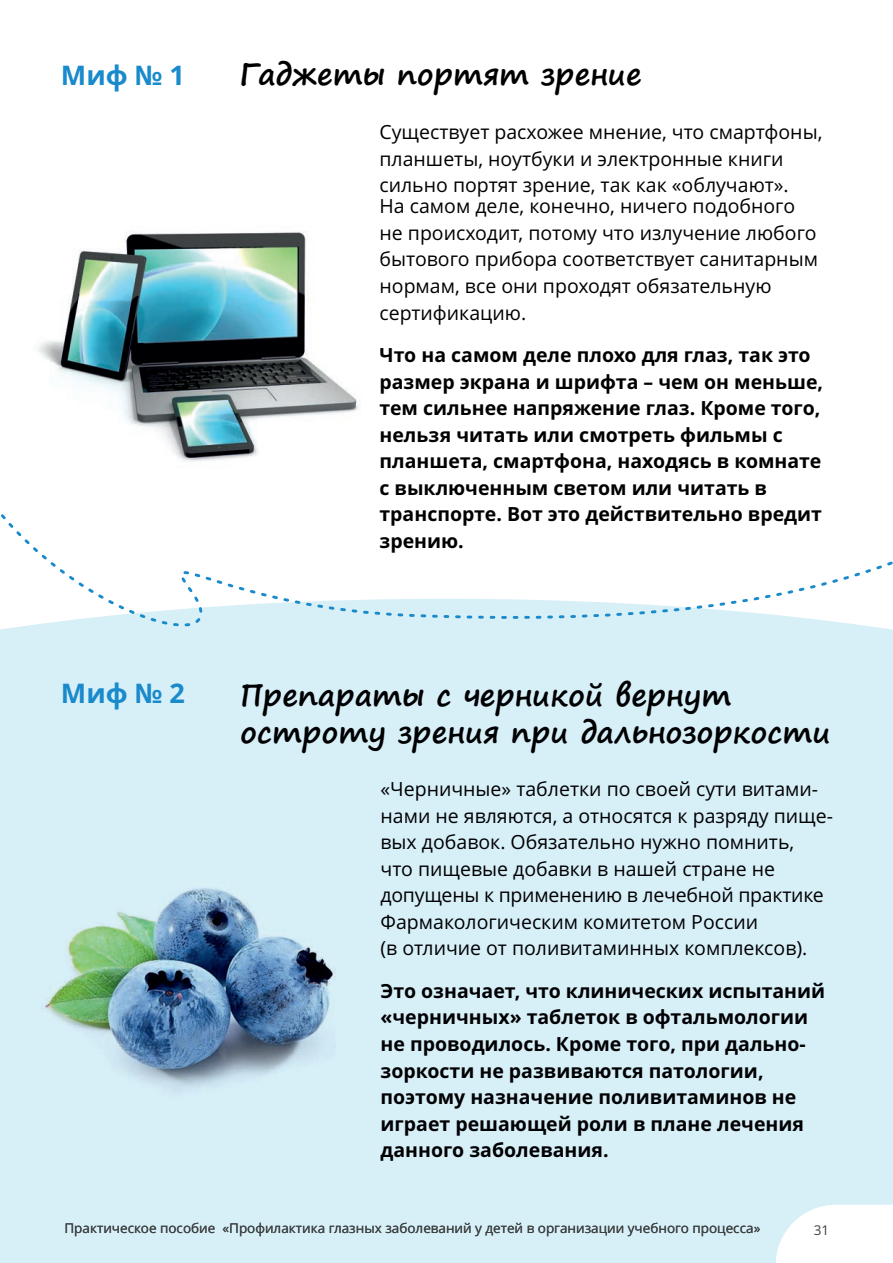
<style>
.page{position:relative;width:893px;height:1263px;background:#fff}
.page>*{position:absolute;margin:0;border:0;box-sizing:border-box;transform-origin:0 0}
.t1{font:700 30px/37.2px "Segoe Print";color:#000002}
.t2{font:700 27px "Open Sans";color:#198acb}
.t3{font:19.5px/26.5px "Open Sans";color:#000002}
.t4{font:700 19.5px/26.5px "Open Sans";color:#000002}
.t5{font:13.5px "Open Sans";color:#3e4243}
</style>
<div class="page">
<div style="left:0;top:694px;width:893px;height:297px;background:#d7eff7"></div>
<svg style="left:0;top:514px;width:893px;height:180px"></svg>
<div style="left:0;top:991px;width:893px;height:272px;background:#d7eff7"></div>
<img style="left:36px;top:824px;width:299px;height:267px">
<img style="left:38px;top:231px;width:322px;height:231px">
<svg style="left:776px;top:1205px;width:117px;height:58px;background:#fafdfe"></svg>
<h2 class="t2" style="left:61px;top:65px;width:126px">Миф № 1</h2>
<h1 class="t1" style="left:239px;top:59px;width:404px">Гаджеты портят зрение</h1>
<h2 class="t2" style="left:61px;top:683px;width:126px">Миф № 2</h2>
<p class="t3" style="left:379px;top:121px;width:444px">Существует расхожее мнение, что смартфоны, планшеты, ноутбуки и электронные книги сильно портят зрение, так как «облучают».</p>
<p class="t3" style="left:379px;top:195px;width:440px">На самом деле, конечно, ничего подобного не происходит, потому что излучение любого бытового прибора соответствует санитарным нормам, все они проходят обязательную сертификацию.</p>
<p class="t4" style="left:379px;top:344px;width:445px">Что на самом деле плохо для глаз, так это размер экрана и шрифта – чем он меньше, тем сильнее напряжение глаз. Кроме того, нельзя читать или смотреть фильмы с планшета, смартфона, находясь в комнате с выключенным светом или читать в транспорте. Вот это действительно вредит зрению.</p>
<h1 class="t1" style="left:240px;top:679px;width:592px">Препараты с черникой вернут остроту зрения при дальнозоркости</h1>
<p class="t3" style="left:380px;top:778px;width:454px">«Черничные» таблетки по своей сути витами&shy;нами не являются, а относятся к разряду пище&shy;вых добавок. Обязательно нужно помнить,<br>что пищевые добавки в нашей стране не допущены к применению в лечебной практике Фармакологическим комитетом России<br>(в отличие от поливитаминных комплексов).</p>
<p class="t4" style="left:380px;top:979px;width:446px">Это означает, что клинических испытаний «черничных» таблеток в офтальмологии не проводилось. Кроме того, при дально&shy;зоркости не развиваются патологии, поэтому назначение поливитаминов не играет решающей роли в плане лечения данного заболевания.</p>
<p class="t5" style="left:64px;top:1223px;width:697px">Практическое пособие «Профилактика глазных заболеваний у детей в организации учебного процесса»</p>
<p class="t5" style="left:814px;top:1224px;width:17px">3 14</p>
</div>
